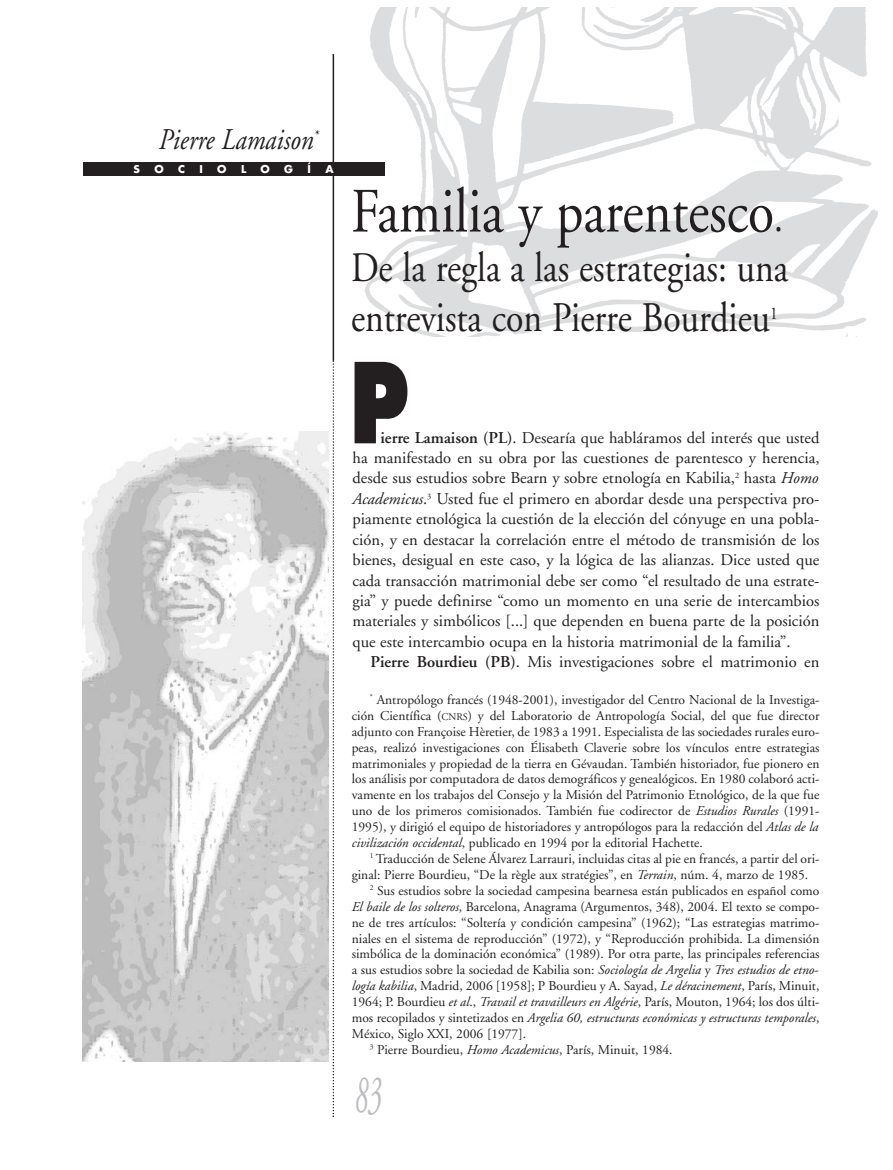
<style>
.page{position:relative;width:893px;height:1170px;background:#fff}
.page>*{position:absolute;margin:0;border:0;box-sizing:border-box;transform-origin:0 0}
.t1{font:800 108px "Futura";color:#231f20;scale:.75 1}
.t2{font:63px "Adobe Garamond";color:#231f20;scale:.85 1}
.t3{font:italic 54px "Adobe Garamond";color:#bcbdc0;scale:.5 1}
.t4{font:42px/49.5px "Adobe Garamond";color:#231f20;scale:.85 1}
.t5{font:italic 30px "Adobe Garamond";color:#231f20;scale:.85 1}
.t6{font:18px "Adobe Garamond";color:#231f20;scale:.85 1}
.t7{font:16.5px/20.4px "Adobe Garamond";color:#231f20;text-align:justify}
.t8{font:13.5px/15.9px "Adobe Garamond";color:#231f20;text-align:justify}
.t9{font:italic 13.5px "Adobe Garamond";color:#231f20}
.t10{font:700 10.5px "Futura";color:#fff}
.s1{font-size:42px}
.s2{font-weight:600}
.s3{font-style:italic}
.s4{font-size:10.2px}
.s5{font-style:normal}
</style>
<div class="page">
<img style="left:364px;top:7px;width:513px;height:329px">
<hr style="left:333px;top:54px;width:1px;height:306px;background:#231f20">
<div style="left:83px;top:162px;width:301px;height:14px;background:#231f20"></div>
<img style="left:83px;top:432px;width:246px;height:629px">
<svg style="left:333px;top:360px;width:1px;height:756px"></svg>
<h3 class="t5" style="left:159px;top:128px;width:189px">Pierre Lamaison<sup>*</sup></h3>
<p class="t10" style="left:134px;top:164px;width:8px">S</p>
<p class="t10" style="left:154px;top:164px;width:11px">O</p>
<p class="t10" style="left:178px;top:164px;width:8px">C</p>
<p class="t10" style="left:199px;top:164px;width:5px">I</p>
<p class="t10" style="left:217px;top:164px;width:11px">O</p>
<p class="t10" style="left:241px;top:164px;width:7px">L</p>
<p class="t10" style="left:261px;top:164px;width:11px">O</p>
<p class="t10" style="left:284px;top:164px;width:10px">G</p>
<p class="t10" style="left:308px;top:164px;width:5px">Í</p>
<p class="t10" style="left:325px;top:164px;width:10px">A</p>
<h2 class="t2" style="left:351px;top:186px;width:510px">Familia y parentesco<span class="s1">.</span></h2>
<h3 class="t4" style="left:351px;top:246px;width:516px">De la regla a las estrategias: una entrevista con Pierre Bourdieu</h3>
<h3 class="t6" style="left:770px;top:306px;width:10px">1</h3>
<h1 class="t1" style="left:349px;top:355px;width:80px">P</h1>
<p class="t7" style="left:352px;top:428px;width:468px;text-indent:28px"><span class="s2">ierre Lamaison (PL)</span>. Desearía que habláramos del interés que usted ha manifestado en su obra por las cuestiones de parentesco y herencia, desde sus estudios sobre Bearn y sobre etnología en Kabilia,<sup>2</sup> hasta <span class="s3">Homo Academicus</span>.<sup>3</sup> Usted fue el primero en abordar desde una perspectiva pro&shy;piamente etnológica la cuestión de la elección del cónyuge en una pobla&shy;ción, y en destacar la correlación entre el método de transmisión de los bienes, desigual en este caso, y la lógica de las alianzas. Dice usted que cada transacción matrimonial debe ser como “el resultado de una estrate&shy;gia” y puede definirse “como un momento en una serie de intercambios materiales y simbólicos [...] que dependen en buena parte de la posición que este intercambio ocupa en la historia matrimonial de la familia”.</p>
<p class="t7" style="left:371px;top:653px;width:450px"><span class="s2">Pierre Bourdieu (PB)</span>. Mis investigaciones sobre el matrimonio en</p>
<p class="t8" style="left:352px;top:692px;width:469px;text-indent:18px"><sup>*</sup> Antropólogo francés (1948-2001), investigador del Centro Nacional de la Investiga&shy;ción Científica (<span class="s4">CNRS</span>) y del Laboratorio de Antropología Social, del que fue director adjunto con Françoise Hèretier, de 1983 a 1991. Especialista de las sociedades rurales euro&shy;peas, realizó investigaciones con Élisabeth Claverie sobre los vínculos entre estrategias matrimoniales y propiedad de la tierra en Gévaudan. También historiador, fue pionero en los análisis por computadora de datos demográficos y genealógicos. En 1980 colaboró acti&shy;vamente en los trabajos del Consejo y la Misión del Patrimonio Etnológico, de la que fue uno de los primeros comisionados. También fue codirector de <span class="s3">Estudios Rurales</span> (1991- 1995), y dirigió el equipo de historiadores y antropólogos para la redacción del <span class="s3">Atlas de la civilización occidental</span>, publicado en 1994 por la editorial Hachette.</p>
<p class="t8" style="left:370px;top:851px;width:451px"><sup>1</sup> Traducción de Selene Álvarez Larrauri, incluidas citas al pie en francés, a partir del ori-</p>
<p class="t8" style="left:352px;top:867px;width:458px">ginal: Pierre Bourdieu, “De la règle aux stratégies”, en <span class="s3">Terrain</span>, núm. 4, marzo de 1985.</p>
<p class="t8" style="left:370px;top:883px;width:451px"><sup>2</sup> Sus estudios sobre la sociedad campesina bearnesa están publicados en español como</p>
<p class="t8" style="left:352px;top:899px;width:469px"><span class="s3">El baile de los solteros</span>, Barcelona, Anagrama (Argumentos, 348), 2004. El texto se compo-</p>
<p class="t8" style="left:352px;top:915px;width:469px">ne de tres artículos: “Soltería y condición campesina” (1962); “Las estrategias matrimo-</p>
<p class="t8" style="left:352px;top:931px;width:469px">niales en el sistema de reproducción” (1972), y “Reproducción prohibida. La dimensión</p>
<p class="t8" style="left:352px;top:947px;width:469px">simbólica de la dominación económica” (1989). Por otra parte, las principales referencias</p>
<p class="t8" style="left:352px;top:963px;width:467px">a sus estudios sobre la sociedad de Kabilia son: <span class="s3">Sociología de Argelia</span> y <span class="s3">Tres estudios de etno-</span></p>
<p class="t8" style="left:352px;top:979px;width:469px"><span class="s3">logía kabilia</span>, Madrid, 2006 [1958]; P Bourdieu y A. Sayad, <span class="s3">Le déracinement</span>, París, Minuit,</p>
<p class="t8" style="left:352px;top:995px;width:469px">1964; P. Bourdieu <span class="s3">et al</span>., <span class="s3">Travail et travailleurs en Algérie</span>, París, Mouton, 1964; los dos últi-</p>
<p class="t9" style="left:352px;top:1012px;width:469px"><span class="s5">mos recopilados y sintetizados en</span> Argelia 60, estructuras económicas y estructuras temporales<span class="s5">,</span></p>
<p class="t8" style="left:352px;top:1026px;width:176px">México, Siglo XXI, 2006 [1977].</p>
<p class="t8" style="left:370px;top:1042px;width:304px"><sup>3</sup> Pierre Bourdieu, <span class="s3">Homo Academicus</span>, París, Minuit, 1984.</p>
<h3 class="t3" style="left:355px;top:1073px;width:55px">83</h3>
</div>
